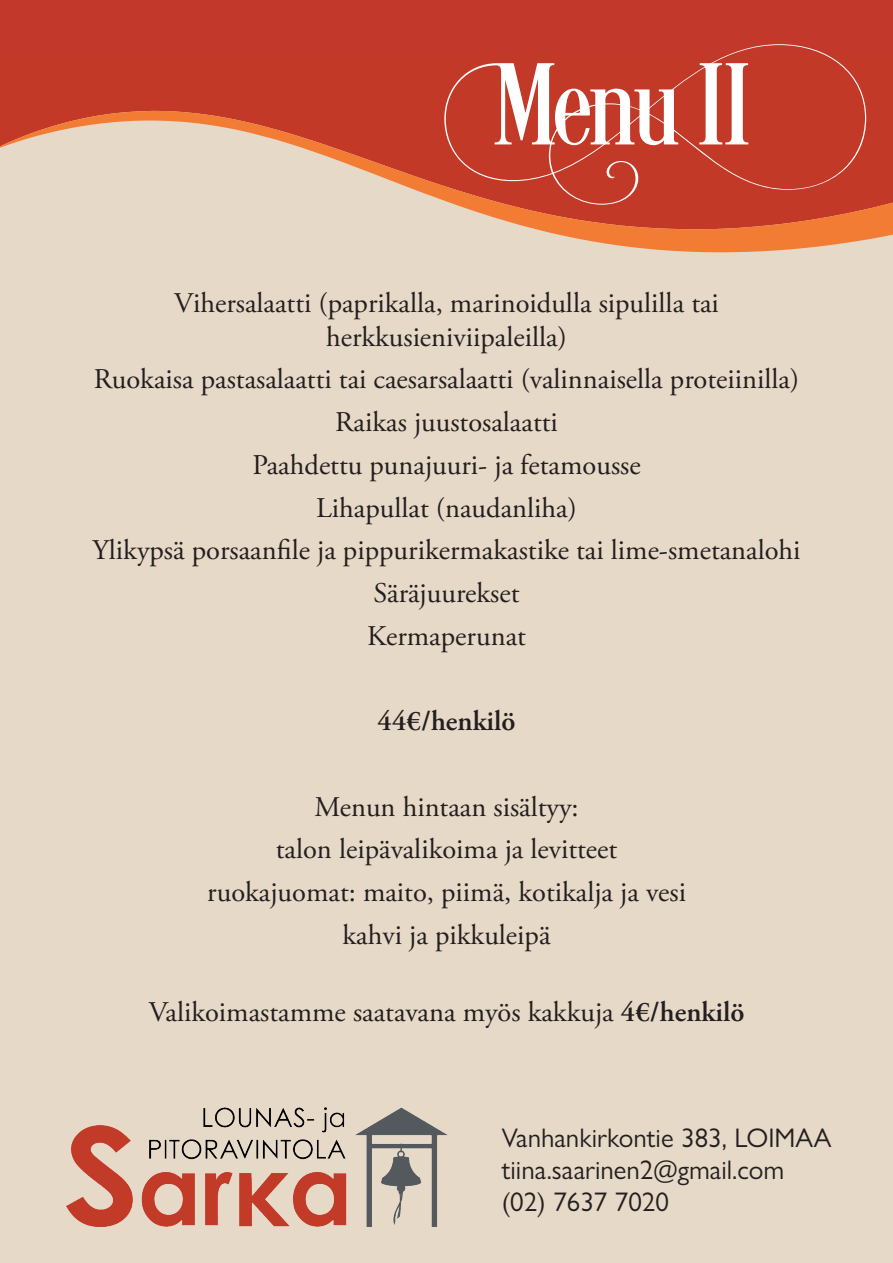
<style>
.page{position:relative;width:893px;height:1263px;background:#e7d9c7}
.page>*{position:absolute;margin:0;border:0;box-sizing:border-box;transform-origin:0 0}
.t1{font:120px "Desire Pro";color:#fff}
.t2{font:28.5px/42.8px "Adobe Garamond Pro";color:#231f20;text-align:center}
.t3{font:600 28.5px "Adobe Garamond Pro";color:#231f20}
.t4{font:27px/32.4px "Gill Sans Nova";color:#231f20}
.s1{font-weight:600}
</style>
<div class="page">
<div style="left:0;top:53px;width:893px;height:58px;background:#c23928"></div>
<svg style="left:0;top:111px;width:893px;height:141px"></svg>
<img style="left:67px;top:1107px;width:381px;height:119px">
<div style="left:0;top:0;width:893px;height:53px;background:#c2392b"></div>
<h1 class="t1" style="left:494px;top:33px;width:423px">Menu II</h1>
<p class="t2" style="left:174px;top:286px;width:546px;line-height:34.2px">Vihersalaatti (paprikalla, marinoidulla sipulilla tai herkkusieniviipaleilla)</p>
<p class="t2" style="left:92px;top:359px;width:710px">Ruokaisa pastasalaatti tai caesarsalaatti (valinnaisella proteiinilla)<br>Raikas juustosalaatti<br>Paahdettu punajuuri- ja fetamousse<br>Lihapullat (naudanliha)<br>Ylikypsä porsaanfile ja pippurikermakastike tai lime-smetanalohi Säräjuurekset<br>Kermaperunat</p>
<p class="t3" style="left:377px;top:705px;width:140px">44€/henkilö</p>
<p class="t2" style="left:207px;top:786px;width:480px">Menun hintaan sisältyy:<br>talon leipävalikoima ja levitteet ruokajuomat: maito, piimä, kotikalja ja vesi kahvi ja pikkuleipä</p>
<p class="t2" style="left:149px;top:991px;width:597px">Valikoimastamme saatavana myös kakkuja <span class="s1">4€/henkilö</span></p>
<p class="t4" style="left:502px;top:1121px;width:331px">Vanhankirkontie 383, LOIMAA tiina.saarinen2@gmail.com (02) 7637 7020</p>
</div>
